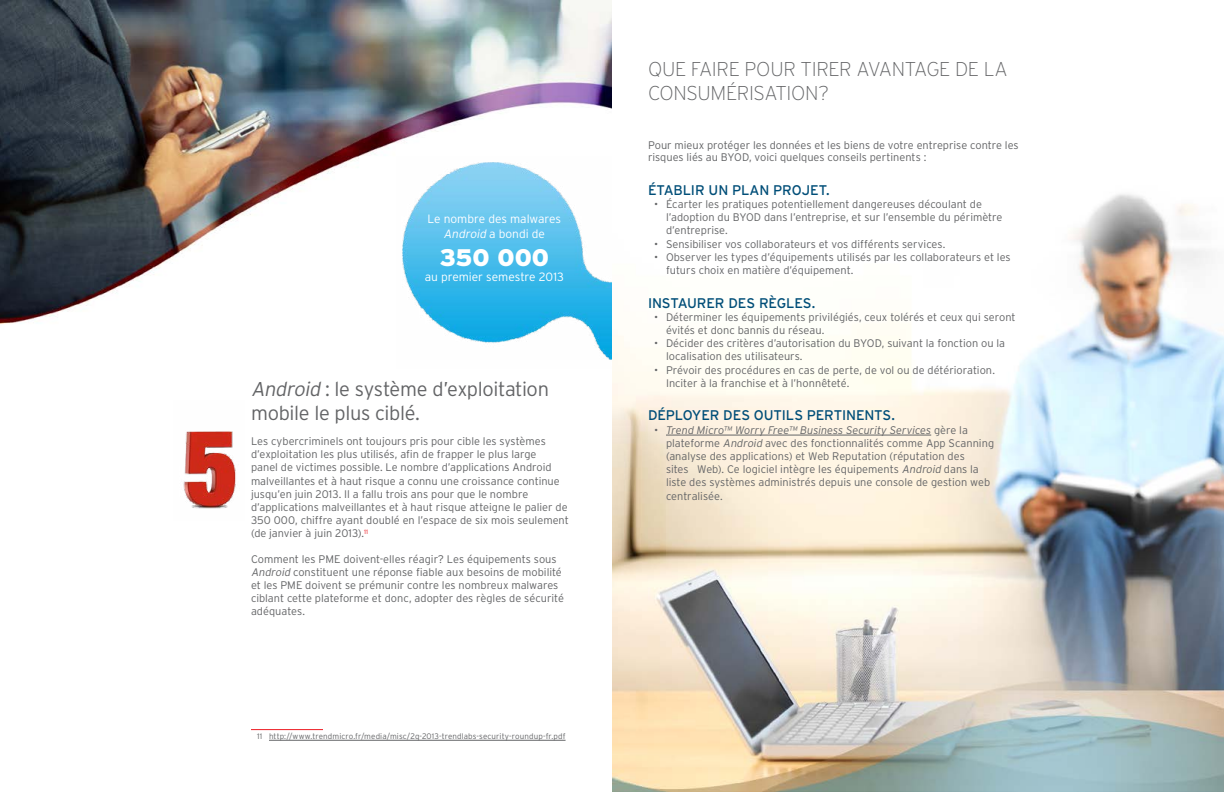
<style>
.page{position:relative;width:1224px;height:792px;background:#fff}
.page>*{position:absolute;margin:0;border:0;box-sizing:border-box;transform-origin:0 0}
.t1{font:900 24px "Interstate";letter-spacing:-.005em;color:#fff}
.t2{font:300 20px/24px "Interstate";letter-spacing:-.02em;color:#636466}
.t3{font:200 20px/24px "Interstate";letter-spacing:-.015em;color:#636466}
.t4{font:14px "Interstate";letter-spacing:-.01em;color:#004e78}
.t5{font:300 12px/14.4px "Interstate";letter-spacing:-.005em;color:#fff;text-align:center}
.t6{font:300 11px/13.2px "Interstate";color:#636466}
.t7{font:300 8px "Interstate";letter-spacing:.015em;color:#636466}
.s1{font-style:italic}
</style>
<div class="page">
<img style="left:0;top:0;width:1224px;height:792px">
<img style="left:173px;top:401px;width:72px;height:119px">
<img style="left:396px;top:156px;width:216px;height:213px">
<hr style="left:251px;top:729px;width:72px;height:1px;background:#ed1c24">
<hr style="left:269px;top:740px;width:297px;height:1px;background:#636466">
<hr style="left:666px;top:435px;width:265px;height:1px;background:#636466">
<p class="t5" style="left:428px;top:212px;width:135px">Le nombre des malwares<br><span class="s1">Android</span> a b o n d i d e</p>
<h1 class="t1" style="left:440px;top:243px;width:111px">350 000</h1>
<p class="t5" style="left:425px;top:269px;width:141px">au premier semestre 2013</p>
<h2 class="t2" style="left:251px;top:377px;width:300px"><span class="s1">Android</span> : le système d’exploitation mobile le plus ciblé.</h2>
<p class="t6" style="left:251px;top:434px;width:319px">Les cybercriminels ont toujours pris pour cible les systèmes d’exploitation les plus utilisés, afin de frapper le plus large<br>panel de victimes possible. Le nombre d’applications Android malveillantes et à haut risque a connu une croissance continue jusqu’en juin 2013. Il a fallu trois ans pour que le nombre d’applications malveillantes et à haut risque atteigne le palier de 350 000, chiffre ayant doublé en l’espace de six mois seulement (de janvier à juin 2013).<sup>11</sup></p>
<p class="t6" style="left:251px;top:552px;width:314px">Comment les PME doivent-elles réagir? Les équipements sous <span class="s1">Android</span> constituent une réponse fiable aux besoins de mobilité et les PME doivent se prémunir contre les nombreux malwares ciblant cette plateforme et donc, adopter des règles de sécurité adéquates.</p>
<p class="t7" style="left:257px;top:732px;width:310px">11 http://www.trendmicro.fr/media/misc/2q-2013-trendlabs-security-roundup-fr.pdf</p>
<h2 class="t3" style="left:648px;top:57px;width:361px">QUE FAIRE POUR TIRER AVANTAGE DE LA<br>CONSUMÉRISATION?</h2>
<p class="t6" style="left:648px;top:139px;width:372px;line-height:11.8px">Pour mieux protéger les données et les biens de votre entreprise contre les risques liés au BYOD, voici quelques conseils pertinents :</p>
<p class="t4" style="left:648px;top:181px;width:183px">ÉTABLIR UN PLAN PROJET.</p>
<p class="t6" style="left:666px;top:197px;width:338px;text-indent:-12px">• Écarter les pratiques potentiellement dangereuses découlant de l’adoption du BYOD dans l’entreprise, et sur l’ensemble du périmètre d’entreprise.</p>
<p class="t6" style="left:654px;top:237px;width:293px">• Sensibiliser vos collaborateurs et vos différents services.</p>
<p class="t6" style="left:666px;top:250px;width:346px;text-indent:-12px">• Observer les types d’équipements utilisés par les collaborateurs et les futurs choix en matière d’équipement.</p>
<p class="t4" style="left:648px;top:294px;width:169px">INSTAURER DES RÈGLES.</p>
<p class="t6" style="left:666px;top:310px;width:351px;text-indent:-12px">• Déterminer les équipements privilégiés, ceux tolérés et ceux qui seront évités et donc bannis du réseau.</p>
<p class="t6" style="left:666px;top:337px;width:341px;text-indent:-12px">• Décider des critères d’autorisation du BYOD, suivant la fonction ou la localisation des utilisateurs.</p>
<p class="t6" style="left:666px;top:363px;width:330px;text-indent:-12px">• Prévoir des procédures en cas de perte, de vol ou de détérioration.<br>Inciter à la franchise et à l’honnêteté.</p>
<p class="t4" style="left:648px;top:407px;width:249px">DÉPLOYER DES OUTILS PERTINENTS.</p>
<p class="t6" style="left:666px;top:423px;width:330px;text-indent:-12px"><span class="s1">• Trend Micro™ Worry Free™ Business Security Services</span> gère la plateforme <span class="s1">Android</span> avec des fonctionnalités comme App Scanning (analyse des applications) et Web Reputation (réputation des<br>sites Web). Ce logiciel intègre les équipements <span class="s1">Android</span> dans la liste des systèmes administrés depuis une console de gestion web centralisée.</p>
</div>
